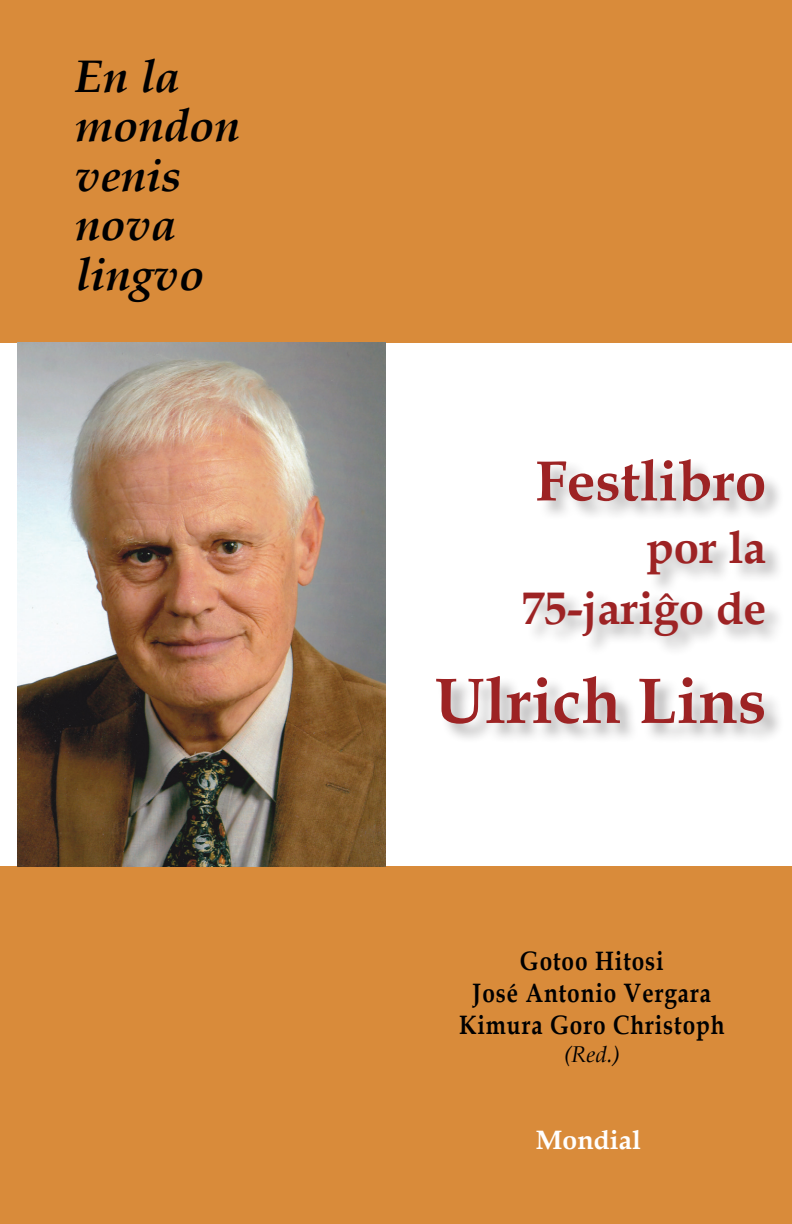
<style>
.page{position:relative;width:792px;height:1224px;background:#d98b3a}
.page>*{position:absolute;margin:0;border:0;box-sizing:border-box;transform-origin:0 0}
.t1{font:700 64.6px "Book Antiqua";color:#9d2324}
.t2{font:700 57px "Book Antiqua";color:#9d2324}
.t3{font:italic 700 45.6px/49.4px "Book Antiqua";color:#000001}
.t4{font:700 45.6px/60.8px "Book Antiqua";color:#9d2324;text-align:right}
.t5{font:700 26.6px/32px "Book Antiqua";letter-spacing:.04em;color:#000001;text-align:center;scale:.85 1}
.t6{font:700 26.6px "Book Antiqua";color:#fff}
.t7{font:italic 22.8px "Book Antiqua";color:#000001}
</style>
<div class="page">
<div style="left:0;top:343px;width:792px;height:523px;background:#fff"></div>
<img style="left:17px;top:342px;width:369px;height:524px">
<div style="left:436px;top:459px;width:350px;height:285px;background:#231f20;opacity:.35"></div>
<h3 class="t3" style="left:75px;top:51px;width:166px">En la mondon venis nova lingvo</h3>
<h2 class="t2" style="left:535px;top:442px;width:233px">Festlibro</h2>
<h3 class="t4" style="left:522px;top:517px;width:246px">por la<br>75-jariĝo de</h3>
<h1 class="t1" style="left:434px;top:657px;width:334px">Ulrich Lins</h1>
<p class="t5" style="left:459px;top:945px;width:314px">Gotoo Hitosi<br>José Antonio Vergara<br>Kimura Goro Christoph</p>
<p class="t7" style="left:564px;top:1038px;width:58px">(Red.)</p>
<p class="t6" style="left:536px;top:1121px;width:106px">Mondial</p>
</div>
